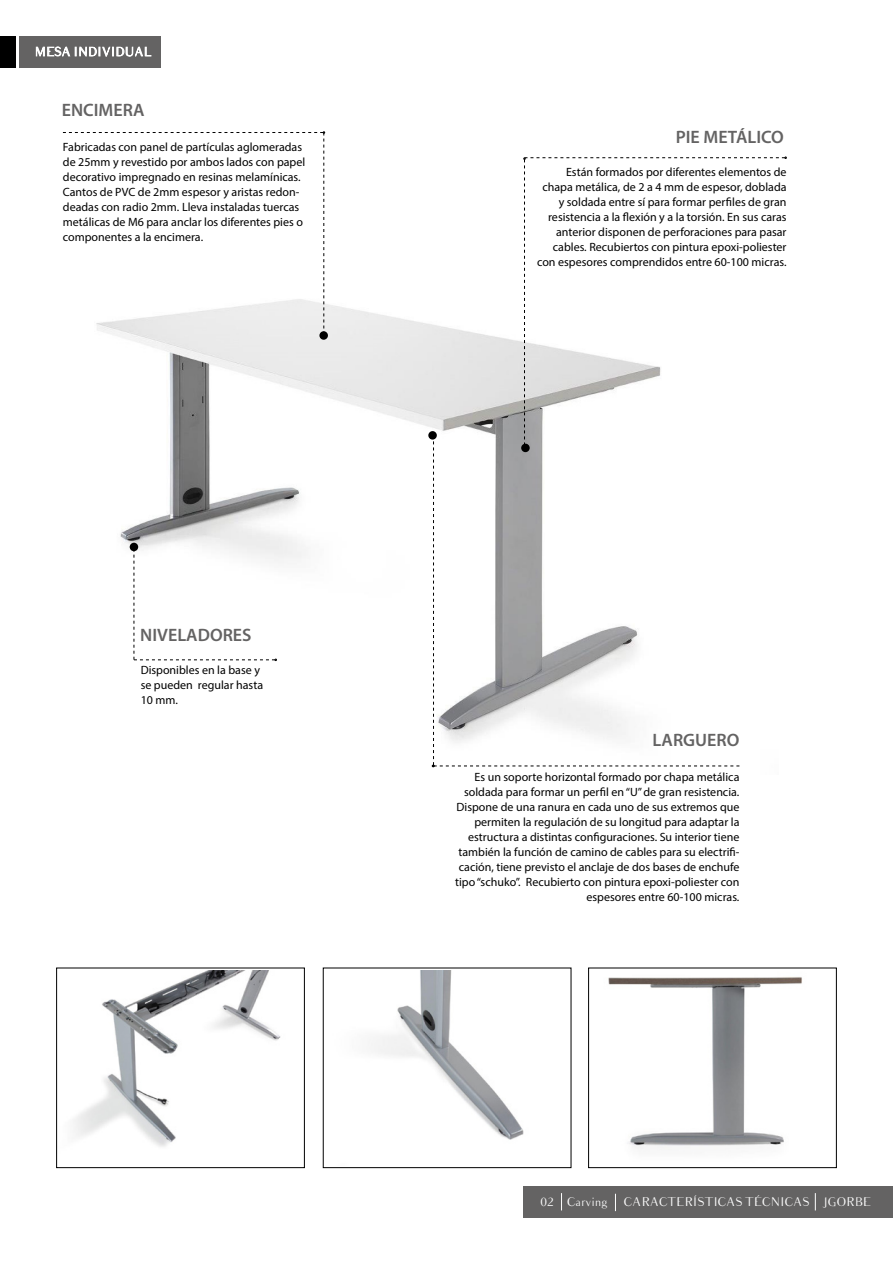
<style>
.page{position:relative;width:893px;height:1263px;background:#fff}
.page>*{position:absolute;margin:0;border:0;box-sizing:border-box;transform-origin:0 0}
.t1{font:600 18px "Myriad Pro";color:#646363}
.t2{font:12px/15px "Myriad Pro";color:#000}
.t3{font:12px "Balham";color:#fff}
</style>
<div class="page">
<img style="left:118px;top:304px;width:316px;height:464px">
<svg style="left:63px;top:132px;width:262px;height:204px"></svg>
<div style="left:524px;top:1186px;width:369px;height:32px;background:#646363"></div>
<svg style="left:561px;top:1193px;width:1px;height:17px"></svg>
<svg style="left:615px;top:1194px;width:1px;height:17px"></svg>
<svg style="left:815px;top:1193px;width:1px;height:17px"></svg>
<div style="left:19px;top:36px;width:142px;height:32px;background:#646363"></div>
<svg style="left:36px;top:46px;width:116px;height:11px"></svg>
<div style="left:0;top:36px;width:16px;height:32px;background:#000"></div>
<div style="left:319px;top:331px;width:9px;height:9px;background:#000;border-radius:50%"></div>
<div style="left:428px;top:431px;width:9px;height:9px;background:#000;border-radius:50%"></div>
<div style="left:130px;top:543px;width:8px;height:8px;background:#000;border-radius:50%"></div>
<svg style="left:133px;top:547px;width:144px;height:114px"></svg>
<svg style="left:432px;top:157px;width:355px;height:610px"></svg>
<img style="left:371px;top:970px;width:153px;height:170px">
<img style="left:608px;top:977px;width:194px;height:173px">
<div style="left:588px;top:967px;width:249px;height:201px;border:1px solid #000"></div>
<img style="left:73px;top:970px;width:208px;height:177px">
<div style="left:56px;top:967px;width:249px;height:201px;border:1px solid #000"></div>
<h1 class="t1" style="left:62px;top:99px;width:84px">ENCIMERA</h1>
<p class="t2" style="left:63px;top:140px;width:244px">Fabricadas con panel de partículas aglomeradas de 25mm y revestido por ambos lados con papel decorativo impregnado en resinas melamínicas.<br>Cantos de PVC de 2mm espesor y aristas redon&shy;deadas con radio 2mm. Lleva instaladas tuercas metálicas de M6 para anclar los diferentes pies o componentes a la encimera.</p>
<h1 class="t1" style="left:140px;top:623px;width:113px">NIVELADORES</h1>
<p class="t2" style="left:141px;top:663px;width:124px">Disponibles en la base y se pueden regular hasta<br>10 mm.</p>
<h1 class="t1" style="left:676px;top:126px;width:110px">PIE METÁLICO</h1>
<p class="t2" style="left:537px;top:164px;width:251px;text-align:right">Están formados por diferentes elementos de chapa metálica, de 2 a 4 mm de espesor, doblada y soldada entre sí para formar perfiles de gran resistencia a la flexión y a la torsión. En sus caras anterior disponen de perforaciones para pasar cables. Recubiertos con pintura epoxi-poliester con espesores comprendidos entre 60-100 micras.</p>
<h1 class="t1" style="left:653px;top:728px;width:88px">LARGUERO</h1>
<p class="t2" style="left:455px;top:769px;width:286px;text-align:right">Es un soporte horizontal formado por chapa metálica soldada para formar un perfil en “U” de gran resistencia.<br>Dispone de una ranura en cada uno de sus extremos que permiten la regulación de su longitud para adaptar la estructura a distintas configuraciones. Su interior tiene también la función de camino de cables para su electrifi&shy;cación, tiene previsto el anclaje de dos bases de enchufe tipo “schuko”. Recubierto con pintura epoxi-poliester con espesores entre 60-100 micras.</p>
<p class="t3" style="left:540px;top:1193px;width:69px">02 Carving</p>
<p class="t3" style="left:624px;top:1193px;width:249px">CARACTERÍSTICAS TÉCNICAS JGORBE</p>
</div>
